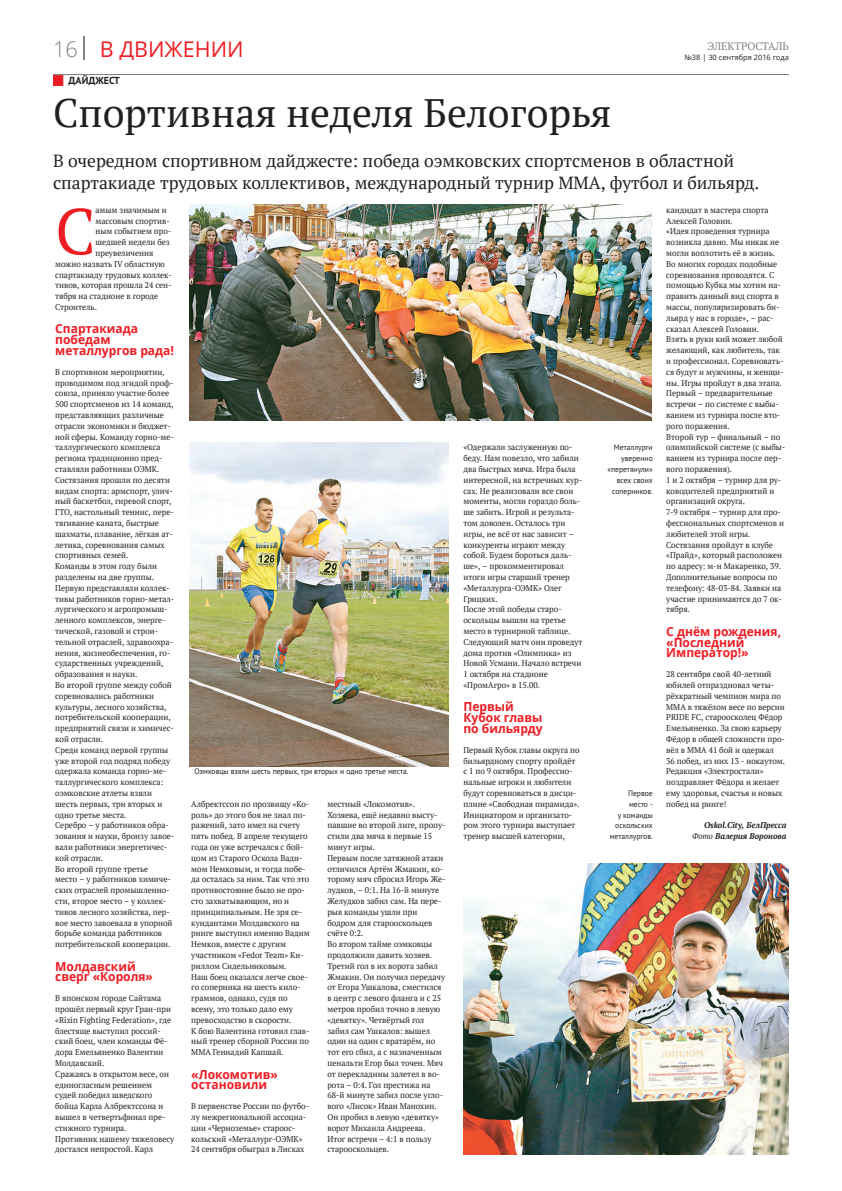
<style>
.page{position:relative;width:842px;height:1191px;background:#fff}
.page>*{position:absolute;margin:0;border:0;box-sizing:border-box;transform-origin:0 0}
.t1{font:64.8px "PT Serif";color:#ee1d23;scale:.96 1}
.t2{font:39.6px "PT Serif";color:#231f20}
.t3{font:21.6px "Open Sans";color:#ee1d23}
.t4{font:17.5px/21.6px "PT Serif";color:#231f20}
.t5{font:700 12.5px/10.8px "Open Sans";color:#ee1d23;scale:.96 1}
.t6{font:10.8px "PT Serif";color:#808285}
.t7{font:700 10.1px "PT Sans";color:#231f20}
.t8{font:8.4px/10.8px "PT Serif";color:#231f20;scale:.96 1}
.t9{font:italic 700 8.4px/10.8px "PT Serif";color:#231f20;text-align:right;scale:.96 1}
.t10{font:7.9px/10.8px "PT Sans";color:#231f20;text-align:right;scale:.96 1}
.t11{font:7.4px "Open Sans";color:#231f20}
.s1{color:#808285}
.s2{font-weight:400}
</style>
<div class="page">
<svg style="left:83px;top:36px;width:1px;height:23px"></svg>
<img style="left:53px;top:75px;width:11px;height:11px">
<img style="left:189px;top:204px;width:463px;height:216px">
<img style="left:189px;top:442px;width:260px;height:324px">
<img style="left:464px;top:863px;width:325px;height:292px">
<p class="t3" style="left:53px;top:34px;width:192px"><span class="s1">16</span> В ДВИЖЕНИИ</p>
<p class="t6" style="left:708px;top:40px;width:83px">ЭЛЕКТРОСТАЛЬ</p>
<p class="t11" style="left:684px;top:52px;width:106px">№38 | 30 сентября 2016 года</p>
<p class="t7" style="left:69px;top:74px;width:53px">ДАЙДЖЕСТ</p>
<p class="t2" style="left:53px;top:87px;width:560px">Спортивная неделя Белогорья</p>
<p class="t4" style="left:53px;top:150px;width:708px">В очередном спортивном дайджесте: победа оэмковских спортсменов в областной спартакиаде трудовых коллективов, международный турнир ММА, футбол и бильярд.</p>
<p class="t1" style="left:55px;top:189px;width:43px">С</p>
<p class="t8" style="left:96px;top:204px;width:76px">амым значимым и</p>
<p class="t8" style="left:666px;top:204px;width:126px">кандидат в мастера спорта<br>Алексей Головин.<br>«Идея проведения турнира возникла давно. Мы никак не могли воплотить её в жизнь.<br>Во многих городах подобные соревнования проводятся. С помощью Кубка мы хотим на&shy;править данный вид спорта в массы, популяризировать би&shy;льярд у нас в городе», – рас&shy;сказал Алексей Головин.<br>Взять в руки кий может любой желающий, как любитель, так и профессионал. Соревновать&shy;ся будут и мужчины, и женщи&shy;ны. Игры пройдут в два этапа.<br>Первый – предварительные встречи – по системе с выбы&shy;ванием из турнира после вто&shy;рого поражения.<br>Второй тур – финальный – по олимпийской системе (с выбы&shy;ванием из турнира после пер&shy;вого поражения).<br>1 и 2 октября – турнир для ру&shy;ководителей предприятий и организаций округа.<br>7-9 октября – турнир для про&shy;фессиональных спортсменов и любителей этой игры.<br>Состязания пройдут в клубе «Прайд», который расположен по адресу: м-н Макаренко, 39.<br>Дополнительные вопросы по телефону: 48-03-84. Заявки на участие принимаются до 7 ок&shy;тября.</p>
<p class="t5" style="left:666px;top:626px;width:121px">С днём рождения, «Последний<br>Император!»</p>
<p class="t8" style="left:666px;top:669px;width:125px">28 сентября свой 40-летний юбилей отпраздновал четы&shy;рёхкратный чемпион мира по<br>ММА в тяжёлом весе по версии<br>PRIDE FC, староосколец Фёдор<br>Емельяненко. За свою карьеру<br>Фёдор в общей сложности про&shy;вёл в ММА 41 бой и одержал<br>36 побед, из них 13 - нокаутом.<br>Редакция «Электростали» поздравляет Фёдора и желает ему здоровья, счастья и новых побед на ринге!</p>
<p class="t9" style="left:692px;top:820px;width:100px">Oskol.City, БелПресса<br><span class="s2">Фото</span> Валерия Воронова</p>
<p class="t8" style="left:96px;top:215px;width:79px">массовым спортив-</p>
<p class="t8" style="left:96px;top:226px;width:81px">ным событием про-</p>
<p class="t8" style="left:96px;top:237px;width:79px">шедшей недели без</p>
<p class="t8" style="left:96px;top:248px;width:62px">преувеличения</p>
<p class="t8" style="left:55px;top:258px;width:116px">можно назвать IV областную</p>
<p class="t8" style="left:55px;top:269px;width:123px">спартакиаду трудовых коллек-</p>
<p class="t8" style="left:55px;top:280px;width:123px">тивов, которая прошла 24 сен-</p>
<p class="t8" style="left:55px;top:291px;width:109px">тября на стадионе в городе</p>
<p class="t8" style="left:55px;top:302px;width:45px">Строитель.</p>
<p class="t5" style="left:55px;top:323px;width:125px">Спартакиада победам металлургов рада!</p>
<p class="t8" style="left:55px;top:366px;width:126px">В спортивном мероприятии, проводимом под эгидой проф&shy;союза, приняло участие более<br>500 спортсменов из 14 команд, представляющих различные отрасли экономики и бюджет&shy;ной сферы. Команду горно-ме&shy;таллургического комплекса региона традиционно пред&shy;ставляли работники ОЭМК.<br>Состязания прошли по десяти видам спорта: армспорт, улич&shy;ный баскетбол, гиревой спорт,<br>ГТО, настольный теннис, пере&shy;тягивание каната, быстрые шахматы, плавание, лёгкая ат&shy;летика, соревнования самых спортивных семей.<br>Команды в этом году были разделены на две группы.<br>Первую представляли коллек&shy;тивы работников горно-метал&shy;лургического и агропромыш&shy;ленного комплексов, энерге&shy;тической, газовой и строи&shy;тельной отраслей, здравоохра&shy;нения, жизнеобеспечения, го&shy;сударственных учреждений, образования и науки.<br>Во второй группе между собой соревновались работники культуры, лесного хозяйства, потребительской кооперации, предприятий связи и химичес&shy;кой отрасли.<br>Среди команд первой группы уже второй год подряд победу одержала команда горно-ме&shy;таллургического комплекса: оэмковские атлеты взяли шесть первых, три вторых и одно третье места.<br>Серебро – у работников обра&shy;зования и науки, бронзу завое&shy;вали работники энергетичес&shy;кой отрасли.<br>Во второй группе третье<br>место – у работников химиче&shy;ских отраслей промышленно&shy;сти, второе место – у коллек&shy;тивов лесного хозяйства, пер&shy;вое место завоевала в упорной борьбе команда работников потребительской кооперации.</p>
<p class="t5" style="left:55px;top:960px;width:103px">Молдавский сверг «Короля»</p>
<p class="t8" style="left:55px;top:993px;width:126px">В японском городе Сайтама прошёл первый круг Гран-при «Rizin Fighting Federation», где блестяще выступил россий&shy;ский боец, член команды Фё&shy;дора Емельяненко Валентин<br>Молдавский.<br>Сражаясь в открытом весе, он единогласным решением судей победил шведского бойца Карла Албректссона и вышел в четвертьфинал пре&shy;стижного турнира.<br>Противник нашему тяжеловесу достался непростой. Карл</p>
<p class="t8" style="left:463px;top:442px;width:126px">«Одержали заслуженную по&shy;беду. Нам повезло, что забили два быстрых мяча. Игра была интересной, на встречных кур&shy;сах. Не реализовали все свои моменты, могли гораздо боль&shy;ше забить. Игрой и результа&shy;том доволен. Осталось три игры, не всё от нас зависит – конкуренты играют между собой. Будем бороться даль&shy;ше», – прокомментировал итоги игры старший тренер «Металлурга-ОЭМК» Олег<br>Грицких.<br>После этой победы старо&shy;оскольцы вышли на третье место в турнирной таблице.<br>Следующий матч они проведут дома против «Олимпика» из<br>Новой Усмани. Начало встречи<br>1 октября на стадионе «ПромАгро» в 15.00.</p>
<p class="t5" style="left:463px;top:701px;width:84px">Первый<br>Кубок главы по бильярду</p>
<p class="t8" style="left:463px;top:744px;width:123px">Первый Кубок главы округа по бильярдному спорту пройдёт с 1 по 9 октября. Профессио&shy;нальные игроки и любители будут соревноваться в дисци&shy;плине «Свободная пирамида».<br>Инициатором и организато&shy;ром этого турнира выступает тренер высшей категории,</p>
<p class="t10" style="left:607px;top:442px;width:49px">Металлурги уверенно «перетянули» всех своих соперников.</p>
<p class="t10" style="left:194px;top:766px;width:224px">Оэмковцы взяли шесть первых, три вторых и одно третье места.</p>
<p class="t10" style="left:610px;top:788px;width:46px">Первое место -<br>у команды оскольских металлургов.</p>
<p class="t8" style="left:191px;top:798px;width:125px">Албректссон по прозвищу «Ко&shy;роль» до этого боя не знал по&shy;ражений, зато имел на счету пять побед. В апреле текущего года он уже встречался с бой&shy;цом из Старого Оскола Вади&shy;мом Немковым, и тогда побе&shy;да осталась за ним. Так что это противостояние было не про&shy;сто захватывающим, но и принципиальным. Не зря се&shy;кундантами Молдавского на ринге выступил именно Вадим<br>Немков, вместе с другим участником «Fedor Team» Ки&shy;риллом Сидельниковым.<br>Наш боец оказался легче свое&shy;го соперника на шесть кило&shy;граммов, однако, судя по всему, это только дало ему превосходство в скорости.<br>К бою Валентина готовил глав&shy;ный тренер сборной России по<br>ММА Геннадий Капшай.</p>
<p class="t5" style="left:191px;top:1068px;width:92px">«Локомотив» остановили</p>
<p class="t8" style="left:191px;top:1101px;width:124px">В первенстве России по футбо&shy;лу межрегиональной ассоциа&shy;ции «Черноземье» староос&shy;кольский «Металлург-ОЭМК»<br>24 сентября обыграл в Лисках</p>
<p class="t8" style="left:327px;top:798px;width:125px">местный «Локомотив».<br>Хозяева, ещё недавно высту&shy;павшие во второй лиге, пропу&shy;стили два мяча в первые 15 минут игры.<br>Первым после затяжной атаки отличился Артём Жмакин, ко&shy;торому мяч сбросил Игорь Же&shy;лудков, – 0:1. На 16-й минуте<br>Желудков забил сам. На пере&shy;рыв команды ушли при бодром для старооскольцев счёте 0:2.<br>Во втором тайме оэмковцы продолжили давить хозяев.<br>Третий гол в их ворота забил<br>Жмакин. Он получил передачу от Егора Ушкалова, сместился в центр с левого фланга и с 25 метров пробил точно в левую «девятку». Четвёртый гол забил сам Ушкалов: вышел один на один с вратарём, но тот его сбил, а с назначенным пенальти Егор был точен. Мяч от перекладины залетел в во&shy;рота – 0:4. Гол престижа на<br>68-й минуте забил после угло&shy;вого «Лисок» Иван Манохин.<br>Он пробил в левую «девятку» ворот Михаила Андреева.<br>Итог встречи – 4:1 в пользу старооскольцев.</p>
</div>
